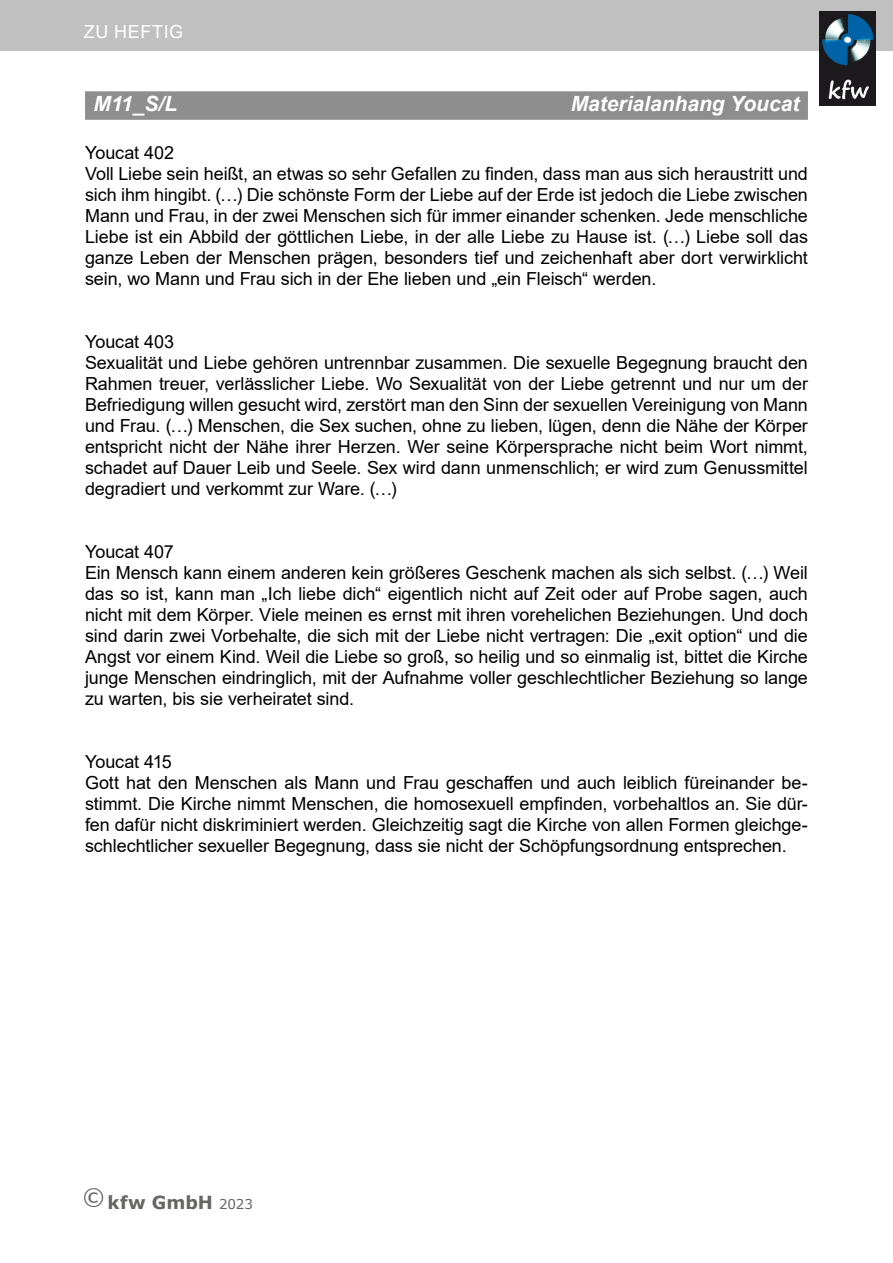
<style>
.page{position:relative;width:893px;height:1263px;background:#fff}
.page>*{position:absolute;margin:0;border:0;box-sizing:border-box;transform-origin:0 0}
.M1-5{font:italic 700 21px "Arial";color:#fff}
.Standard_Arial_12_14{font:18px/21px "Arial";letter-spacing:-.005em;color:#000;text-align:justify}
.t1{font:700 18px "Verdana";color:#656564}
.t2{font:18px "Arial";letter-spacing:.035em;color:#fff}
.s1{font-weight:400;font-size:13.5px}
</style>
<div class="page">
<div style="left:0;top:0;width:893px;height:51px;background:#c0c0c1"></div>
<img style="left:819px;top:11px;width:56px;height:94px">
<div style="left:85px;top:91px;width:723px;height:29px;background:#8d8e8d"></div>
<p class="t2" style="left:84px;top:20px;width:101px">ZU HEFTIG</p>
<p class="M1-5" style="left:94px;top:90px;width:85px">M11_S/L</p>
<p class="M1-5" style="left:571px;top:90px;width:230px">Materialanhang Youcat</p>
<p class="Standard_Arial_12_14" style="left:85px;top:142px;width:91px">Youcat 402</p>
<p class="Standard_Arial_12_14" style="left:85px;top:163px;width:724px">Voll Liebe sein heißt, an etwas so sehr Gefallen zu finden, dass man aus sich heraustritt und sich ihm hingibt. (…) Die schönste Form der Liebe auf der Erde ist jedoch die Liebe zwischen Mann und Frau, in der zwei Menschen sich für immer einander schenken. Jede menschliche Liebe ist ein Abbild der göttlichen Liebe, in der alle Liebe zu Hause ist. (…) Liebe soll das ganze Leben der Menschen prägen, besonders tief und zeichenhaft aber dort verwirklicht sein, wo Mann und Frau sich in der Ehe lieben und „ein Fleisch“ werden.</p>
<p class="Standard_Arial_12_14" style="left:85px;top:331px;width:91px">Youcat 403</p>
<p class="Standard_Arial_12_14" style="left:85px;top:352px;width:724px">Sexualität und Liebe gehören untrennbar zusammen. Die sexuelle Begegnung braucht den Rahmen treuer, verlässlicher Liebe. Wo Sexualität von der Liebe getrennt und nur um der Befriedigung willen gesucht wird, zerstört man den Sinn der sexuellen Vereinigung von Mann und Frau. (…) Menschen, die Sex suchen, ohne zu lieben, lügen, denn die Nähe der Körper entspricht nicht der Nähe ihrer Herzen. Wer seine Körpersprache nicht beim Wort nimmt, schadet auf Dauer Leib und Seele. Sex wird dann unmenschlich; er wird zum Genussmittel degradiert und verkommt zur Ware. (…)</p>
<p class="Standard_Arial_12_14" style="left:85px;top:541px;width:90px">Youcat 407</p>
<p class="Standard_Arial_12_14" style="left:85px;top:562px;width:724px">Ein Mensch kann einem anderen kein größeres Geschenk machen als sich selbst. (…) Weil das so ist, kann man „Ich liebe dich“ eigentlich nicht auf Zeit oder auf Probe sagen, auch nicht mit dem Körper. Viele meinen es ernst mit ihren vorehelichen Beziehungen. Und doch sind darin zwei Vorbehalte, die sich mit der Liebe nicht vertragen: Die „exit option“ und die Angst vor einem Kind. Weil die Liebe so groß, so heilig und so einmalig ist, bittet die Kirche junge Menschen eindringlich, mit der Aufnahme voller geschlechtlicher Beziehung so lange zu warten, bis sie verheiratet sind.</p>
<p class="Standard_Arial_12_14" style="left:85px;top:751px;width:88px">Youcat 415</p>
<p class="Standard_Arial_12_14" style="left:85px;top:772px;width:724px">Gott hat den Menschen als Mann und Frau geschaffen und auch leiblich füreinander be&shy;stimmt. Die Kirche nimmt Menschen, die homosexuell empfinden, vorbehaltlos an. Sie dür&shy;fen dafür nicht diskriminiert werden. Gleichzeitig sagt die Kirche von allen Formen gleichge&shy;schlechtlicher sexueller Begegnung, dass sie nicht der Schöpfungsordnung entsprechen.</p>
<p class="t1" style="left:82px;top:1190px;width:172px"><sup>©</sup> kfw GmbH <span class="s1">2023</span></p>
</div>
